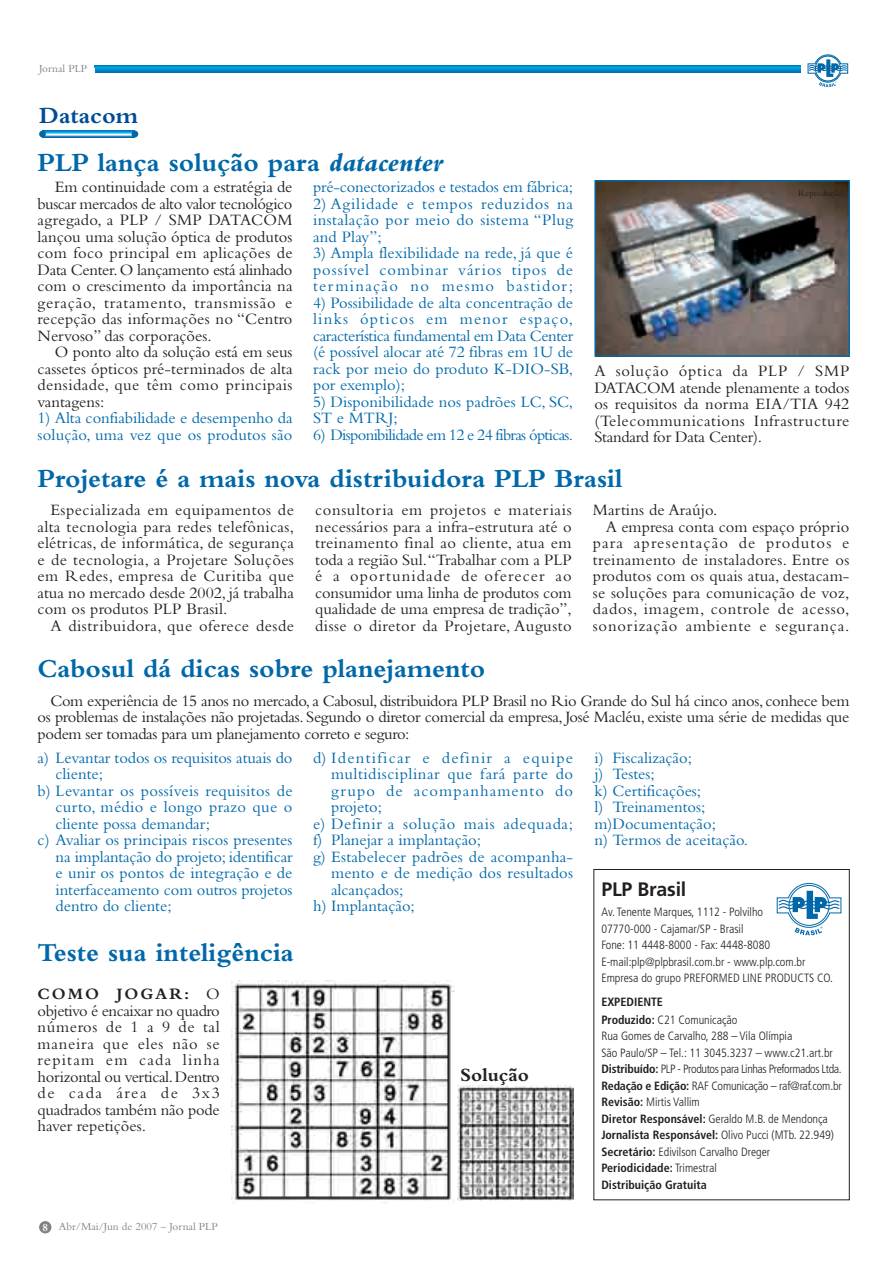
<style>
.page{position:relative;width:888px;height:1262px;background:#fff}
.page>*{position:absolute;margin:0;border:0;box-sizing:border-box;transform-origin:0 0}
.t1{font:700 27px "Bembo";color:#0068a9}
.t2{font:700 24px "Bembo";color:#014d95}
.t3{font:700 19.5px "Frutiger";letter-spacing:-.01em;color:#231f20}
.t4{font:700 19.5px "Bembo";color:#231f20}
.t5{font:16.5px/16.5px "Bembo";letter-spacing:.01em;color:#231f20;text-align:justify}
.t6{font:16.5px/16.5px "Bembo";letter-spacing:.005em;color:#0068a9;text-align:justify}
.t7{font:16.5px "Bembo";letter-spacing:.045em;color:#231f20}
.t8{font:16.5px "Bembo";letter-spacing:-.04em;color:#0068a9}
.t9{font:16.5px "Bembo";letter-spacing:.03em;color:#231f20}
.t10{font:16.5px "Bembo";letter-spacing:.03em;color:#0068a9}
.t11{font:16.5px "Bembo";letter-spacing:.04em;color:#0068a9}
.t12{font:16.5px "Bembo";letter-spacing:.075em;color:#0068a9}
.t13{font:16.5px "Bembo";letter-spacing:.07em;color:#231f20}
.t14{font:16.5px "Bembo";letter-spacing:.065em;color:#0068a9}
.t15{font:300 condensed 12px/16.5px "Frutiger";color:#231f20}
.t16{font:700 condensed 12px "Frutiger";color:#231f20}
.t17{font:11.25px "Bembo";color:#808285}
.t18{font:9px "Bembo";color:#231f20}
.s1{font-weight:800;font-style:italic}
.s2{font-weight:700}
.s3{font-weight:700;color:#fff}
</style>
<div class="page">
<svg style="left:776px;top:883px;width:65px;height:52px"></svg>
<hr style="left:42px;top:137px;width:93px;height:1px;background:#0068a9">
<hr style="left:42px;top:136px;width:93px;height:1px;background:#73a1ce">
<hr style="left:42px;top:135px;width:93px;height:1px;background:#b4c9e3">
<hr style="left:42px;top:133px;width:93px;height:1px;background:#6bcff6">
<hr style="left:42px;top:132px;width:93px;height:1px;background:#00aeef">
<hr style="left:42px;top:131px;width:93px;height:1px;background:#0078ba">
<div style="left:131px;top:131px;width:7px;height:6px;background:#0068a9;border-radius:50%"></div>
<div style="left:39px;top:131px;width:7px;height:6px;background:#0068a9;border-radius:50%"></div>
<svg style="left:807px;top:54px;width:40px;height:33px"></svg>
<hr style="left:95px;top:73px;width:705px;height:1px;background:#0068a9">
<hr style="left:95px;top:72px;width:705px;height:1px;background:#0070b2">
<hr style="left:95px;top:71px;width:705px;height:1px;background:#0078ba">
<hr style="left:95px;top:70px;width:705px;height:1px;background:#0089ca">
<hr style="left:95px;top:69px;width:705px;height:1px;background:#0091d2">
<hr style="left:95px;top:68px;width:705px;height:1px;background:#009adb">
<hr style="left:95px;top:67px;width:705px;height:1px;background:#00a4e5">
<svg style="left:95px;top:65px;width:705px;height:2px"></svg>
<div style="left:39px;top:1221px;width:12px;height:12px;background:#808285;border-radius:50%"></div>
<img style="left:596px;top:182px;width:251px;height:173px">
<div style="left:594px;top:180px;width:255px;height:177px;border:1px solid #0068a9"></div>
<img style="left:457px;top:1085px;width:116px;height:115px">
<img style="left:231px;top:980px;width:223px;height:221px">
<p class="t17" style="left:39px;top:65px;width:50px">Jornal PLP</p>
<h2 class="t2" style="left:39px;top:107px;width:100px">Datacom</h2>
<h1 class="t1" style="left:38px;top:153px;width:406px">PLP lança solução para <span class="s1">datacenter</span></h1>
<p class="t6" style="left:313px;top:181px;width:261px">pré-conectorizados e testados em fábrica;</p>
<p class="t6" style="left:313px;top:197px;width:261px">2) Agilidade e tempos reduzidos na instalação por meio do sistema “Plug and Play”;</p>
<p class="t6" style="left:313px;top:247px;width:261px">3) Ampla flexibilidade na rede, já que é possível combinar vários tipos de terminação no mesmo bastidor;</p>
<p class="t6" style="left:313px;top:296px;width:261px">4) Possibilidade de alta concentração de links ópticos em menor espaço, característica fundamental em Data Center (é possível alocar até 72 fibras em 1U de rack por meio do produto K-DIO-SB, por exemplo);</p>
<p class="t6" style="left:313px;top:395px;width:261px">5) Disponibilidade nos padrões LC, SC,<br>ST e MTRJ;</p>
<p class="t8" style="left:313px;top:429px;width:261px">6) Disponibilidade em 12 e 24 fibras ópticas.</p>
<p class="t5" style="left:38px;top:181px;width:256px;text-indent:17px">Em continuidade com a estratégia de buscar mercados de alto valor tecnológico agregado, a PLP / SMP DATACOM lançou uma solução óptica de produtos com foco principal em aplicações de Data Center. O lançamento está alinhado com o crescimento da importância na geração, tratamento, transmissão e recepção das informações no “Centro Nervoso” das corporações.</p>
<p class="t5" style="left:38px;top:346px;width:256px;text-indent:17px">O ponto alto da solução está em seus cassetes ópticos pré-terminados de alta densidade, que têm como principais vantagens:</p>
<p class="t6" style="left:38px;top:412px;width:256px">1) Alta confiabilidade e desempenho da solução, uma vez que os produtos são</p>
<h1 class="t1" style="left:38px;top:469px;width:586px">Projetare é a mais nova distribuidora PLP Brasil</h1>
<p class="t5" style="left:38px;top:503px;width:258px;text-indent:13px">Especializada em equipamentos de alta tecnologia para redes telefônicas, elétricas, de informática, de segurança e de tecnologia, a Projetare Soluções em Redes, empresa de Curitiba que atua no mercado desde 2002, já trabalha com os produtos PLP Brasil.</p>
<p class="t9" style="left:50px;top:620px;width:245px">A distribuidora, que oferece desde</p>
<p class="t18" style="left:798px;top:190px;width:46px">Reprodução</p>
<p class="t5" style="left:594px;top:365px;width:256px">A solução óptica da PLP / SMP DATACOM atende plenamente a todos os requisitos da norma EIA/TIA 942 (Telecommunications Infrastructure Standard for Data Center).</p>
<p class="t5" style="left:315px;top:503px;width:258px">consultoria em projetos e materiais necessários para a infra-estrutura até o treinamento final ao cliente, atua em toda a região Sul.“Trabalhar com a PLP é a oportunidade de oferecer ao consumidor uma linha de produtos com qualidade de uma empresa de tradição”, disse o diretor da Projetare, Augusto</p>
<p class="t5" style="left:592px;top:503px;width:126px">Martins de Araújo.</p>
<p class="t5" style="left:605px;top:520px;width:245px">A empresa conta com espaço próprio</p>
<p class="t13" style="left:592px;top:537px;width:258px">para apresentação de produtos e</p>
<p class="t5" style="left:592px;top:553px;width:258px">treinamento de instaladores. Entre os</p>
<p class="t5" style="left:592px;top:569px;width:258px">produtos com os quais atua, destacam-</p>
<p class="t5" style="left:592px;top:586px;width:258px">se soluções para comunicação de voz,</p>
<p class="t7" style="left:592px;top:603px;width:258px">dados, imagem, controle de acesso,</p>
<p class="t7" style="left:592px;top:620px;width:258px">sonorização ambiente e segurança.</p>
<h1 class="t1" style="left:38px;top:659px;width:449px">Cabosul dá dicas sobre planejamento</h1>
<p class="t5" style="left:38px;top:694px;width:813px;text-indent:13px">Com experiência de 15 anos no mercado, a Cabosul, distribuidora PLP Brasil no Rio Grande do Sul há cinco anos, conhece bem os problemas de instalações não projetadas. Segundo o diretor comercial da empresa, José Macléu, existe uma série de medidas que podem ser tomadas para um planejamento correto e seguro:</p>
<p class="t6" style="left:38px;top:751px;width:256px">a) Levantar todos os requisitos atuais do</p>
<p class="t6" style="left:56px;top:767px;width:49px">cliente;</p>
<p class="t6" style="left:38px;top:784px;width:256px">b) Levantar os possíveis requisitos de</p>
<p class="t6" style="left:56px;top:800px;width:238px">curto, médio e longo prazo que o</p>
<p class="t6" style="left:56px;top:817px;width:156px">cliente possa demandar;</p>
<p class="t6" style="left:38px;top:833px;width:256px">c) Avaliar os principais riscos presentes</p>
<p class="t6" style="left:56px;top:850px;width:238px">na implantação do projeto; identificar</p>
<p class="t6" style="left:56px;top:866px;width:238px">e unir os pontos de integração e de</p>
<p class="t6" style="left:56px;top:883px;width:238px">interfaceamento com outros projetos</p>
<p class="t6" style="left:56px;top:899px;width:117px">dentro do cliente;</p>
<h1 class="t1" style="left:38px;top:942px;width:258px">Teste sua inteligência</h1>
<p class="t5" style="left:38px;top:987px;width:184px"><span class="s2">COMO JOGAR:</span> O objetivo é encaixar no quadro números de 1 a 9 de tal maneira que eles não se repitam em cada linha horizontal ou vertical. Dentro de cada área de 3x3 quadrados também não pode haver repetições.</p>
<p class="t12" style="left:313px;top:752px;width:261px">d) Identificar e definir a equipe</p>
<p class="t10" style="left:331px;top:768px;width:243px">multidisciplinar que fará parte do</p>
<p class="t14" style="left:331px;top:785px;width:243px">grupo de acompanhamento do</p>
<p class="t6" style="left:331px;top:800px;width:52px">projeto;</p>
<p class="t11" style="left:313px;top:818px;width:261px">e) Definir a solução mais adequada;</p>
<p class="t6" style="left:313px;top:833px;width:169px">f) Planejar a implantação;</p>
<p class="t6" style="left:313px;top:850px;width:261px">g) Estabelecer padrões de acompanha-</p>
<p class="t6" style="left:331px;top:866px;width:243px">mento e de medição dos resultados</p>
<p class="t6" style="left:331px;top:883px;width:74px">alcançados;</p>
<p class="t6" style="left:313px;top:899px;width:103px">h) Implantação;</p>
<p class="t4" style="left:460px;top:1068px;width:70px">Solução</p>
<p class="t17" style="left:43px;top:1222px;width:177px"><span class="s3">8</span> Abr/Mai/Jun de 2007 – Jornal PLP</p>
<p class="t6" style="left:594px;top:751px;width:155px;text-align:left">i) Fiscalização;<br>j) Testes;<br>k) Certificações;<br>l) Treinamentos; m)Documentação;<br>n) Termos de aceitação.</p>
<p class="t3" style="left:601px;top:881px;width:86px">PLP Brasil</p>
<p class="t15" style="left:601px;top:904px;width:233px">Av. Tenente Marques, 1112 - Polvilho<br>07770-000 - Cajamar/SP - Brasil<br>Fone: 11 4448-8000 - Fax: 4448-8080<br>E-mail:plp@plpbrasil.com.br - www.plp.com.br Empresa do grupo PREFORMED LINE PRODUCTS CO.</p>
<p class="t16" style="left:601px;top:997px;width:63px">EXPEDIENTE</p>
<p class="t15" style="left:601px;top:1012px;width:242px"><span class="s2">Produzido:</span> C21 Comunicação<br>Rua Gomes de Carvalho, 288 – Vila Olímpia<br>São Paulo/SP – Tel.: 11 3045.3237 – www.c21.art.br <span class="s2">Distribuído:</span> PLP - Produtos para Linhas Preformados Ltda.<br><span class="s2">Redação e Edição:</span> RAF Comunicação – raf@raf.com.br <span class="s2">Revisão:</span> Mirtis Vallim<br><span class="s2">Diretor Responsável:</span> Geraldo M.B. de Mendonça <span class="s2">Jornalista Responsável:</span> Olivo Pucci (MTb. 22.949)<br><span class="s2">Secretário:</span> Edivilson Carvalho Dreger <span class="s2">Periodicidade:</span> Trimestral<br><span class="s2">Distribuição Gratuita</span></p>
</div>
